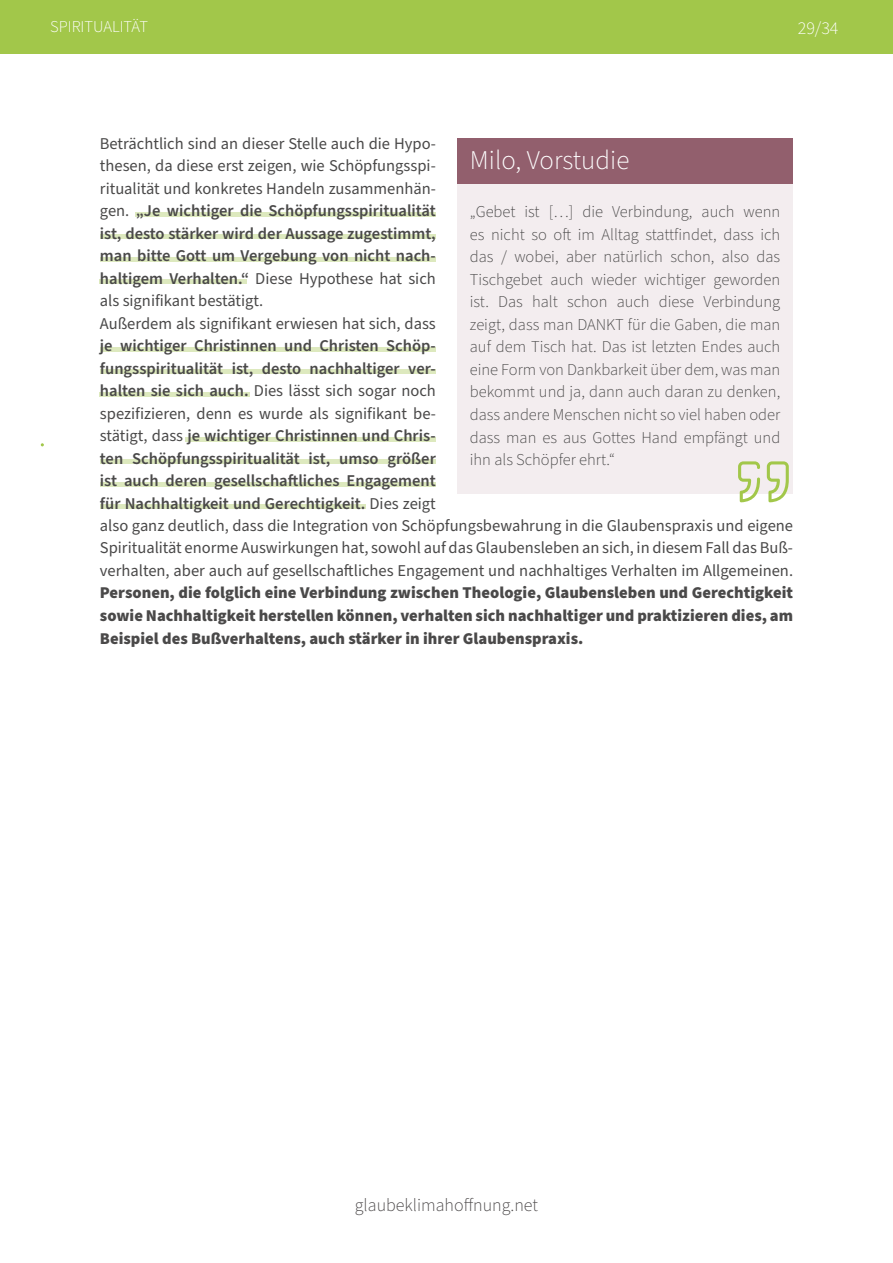
<style>
.page{position:relative;width:893px;height:1263px;background:#fff}
.page>*{position:absolute;margin:0;border:0;box-sizing:border-box;transform-origin:0 0}
.t1{font:300 27px "Source Sans Pro";color:#fff}
.t2{font:300 18px "Source Sans Pro";color:#4c494a}
.t3{font:300 18px "Source Sans Pro";color:#fff}
.t4{font:16.5px/22.5px "Source Sans Pro";color:#4a4949}
.t5{font:300 16.5px/22.5px "Source Sans Pro";color:#4a4949;text-align:justify}
.t6{font:900 16.5px/22.5px "Source Sans Pro";color:#4a4949;text-align:justify}
.t7{font:300 16.5px "Source Sans Pro";color:#fff}
.s1{font-weight:600}
</style>
<div class="page">
<div style="left:457px;top:183px;width:336px;height:311px;background:#f3edef"></div>
<div style="left:457px;top:138px;width:336px;height:45px;background:#925f6d"></div>
<svg style="left:767px;top:461px;width:22px;height:41px"></svg>
<svg style="left:738px;top:461px;width:22px;height:41px"></svg>
<hr style="left:136px;top:212px;width:300px;height:4px;background:#dde9be">
<div style="left:100px;top:234px;width:336px;height:5px;background:#dde9be"></div>
<hr style="left:100px;top:257px;width:336px;height:4px;background:#dde9be">
<div style="left:100px;top:279px;width:147px;height:5px;background:#dde9be"></div>
<div style="left:100px;top:347px;width:336px;height:5px;background:#dde9be"></div>
<div style="left:100px;top:369px;width:336px;height:5px;background:#dde9be"></div>
<div style="left:100px;top:392px;width:150px;height:5px;background:#dde9be"></div>
<div style="left:100px;top:459px;width:336px;height:5px;background:#dde9be"></div>
<div style="left:100px;top:482px;width:336px;height:5px;background:#dde9be"></div>
<div style="left:100px;top:504px;width:266px;height:5px;background:#dde9be"></div>
<div style="left:185px;top:437px;width:251px;height:5px;background:#dde9be"></div>
<div style="left:0;top:0;width:893px;height:54px;background:#a2c74a"></div>
<p class="t7" style="left:50px;top:16px;width:100px">SPIRITUALITÄT</p>
<p class="t3" style="left:798px;top:16px;width:42px">29/34</p>
<p class="t4" style="left:100px;top:133px;width:337px">Beträchtlich sind an dieser Stelle auch die Hypo&shy;thesen, da diese erst zeigen, wie Schöpfungsspi&shy;ritualität und konkretes Handeln zusammenhän&shy;gen. <span class="s1">„Je wichtiger die Schöpfungsspiritualität ist, desto stärker wird der Aussage zugestimmt, man bitte Gott um Vergebung von nicht nach&shy;haltigem Verhalten.“</span> Diese Hypothese hat sich als signifikant bestätigt.<br>Außerdem als signifikant erwiesen hat sich, dass</p>
<p class="t4" style="left:100px;top:335px;width:695px"><span class="s1">je wichtiger Christinnen und Christen Schöp-<br>fungsspiritualität ist, desto nachhaltiger ver-<br>halten sie sich auch.</span> Dies lässt sich sogar noch<br>spezifizieren, denn es wurde als signifikant be-<br>stätigt, dass <span class="s1">je wichtiger Christinnen und Chris-<br>ten Schöpfungsspiritualität ist, umso größer<br>ist auch deren gesellschaftliches Engagement<br>für Nachhaltigkeit und Gerechtigkeit.</span> Dies zeigt<br>also ganz deutlich, dass die Integration von Schöpfungsbewahrung in die Glaubenspraxis und eigene Spiritualität enorme Auswirkungen hat, sowohl auf das Glaubensleben an sich, in diesem Fall das Buß&shy;verhalten, aber auch auf gesellschaftliches Engagement und nachhaltiges Verhalten im Allgemeinen.</p>
<p class="t6" style="left:100px;top:582px;width:695px">Personen, die folglich eine Verbindung zwischen Theologie, Glaubensleben und Gerechtigkeit sowie Nachhaltigkeit herstellen können, verhalten sich nachhaltiger und praktizieren dies, am Beispiel des Bußverhaltens, auch stärker in ihrer Glaubenspraxis.</p>
<h1 class="t1" style="left:470px;top:142px;width:161px">Milo, Vorstudie</h1>
<p class="t5" style="left:470px;top:201px;width:312px">„Gebet ist […] die Verbindung, auch wenn es nicht so oft im Alltag stattfindet, dass ich das / wobei, aber natürlich schon, also das Tischgebet auch wieder wichtiger geworden ist. Das halt schon auch diese Verbindung zeigt, dass man DANKT für die Gaben, die man auf dem Tisch hat. Das ist letzten Endes auch eine Form von Dankbarkeit über dem, was man bekommt und ja, dann auch daran zu denken, dass andere Menschen nicht so viel haben oder dass man es aus Gottes Hand empfängt und ihn als Schöpfer ehrt.“</p>
<p class="t2" style="left:355px;top:1193px;width:185px">glaubeklimahoffnung.net</p>
</div>
